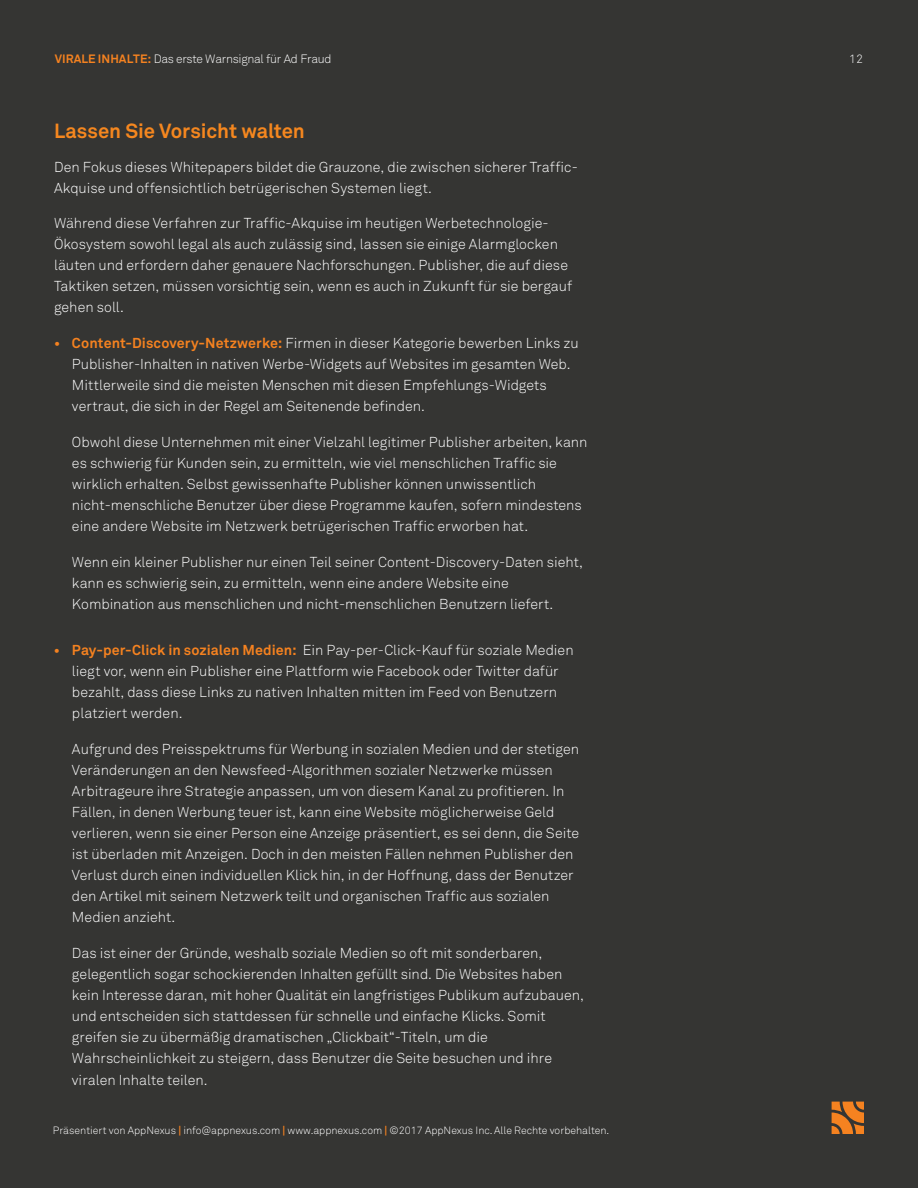
<style>
.page{position:relative;width:918px;height:1188px;background:#353533}
.page>*{position:absolute;margin:0;border:0;box-sizing:border-box;transform-origin:0 0}
.t1{font:700 20.25px "Akkurat Std";letter-spacing:-.005em;color:#f5871f}
.t2{font:300 14.25px/21px "Akkurat Std";color:#fff}
.t3{font:300 12px "Akkurat Std";letter-spacing:-.025em;color:#fff}
.t4{font:300 10.5px "Akkurat Std";color:#fff}
.s1{font-weight:700;color:#f58220}
</style>
<div class="page">
<svg style="left:832px;top:1102px;width:32px;height:32px"></svg>
<p class="t3" style="left:55px;top:52px;width:278px"><span class="s1">VIRALE INHALTE:</span> Das erste Warnsignal für Ad Fraud</p>
<h1 class="t1" style="left:54px;top:118px;width:252px">Lassen Sie Vorsicht walten</h1>
<p class="t2" style="left:54px;top:157px;width:525px">Den Fokus dieses Whitepapers bildet die Grauzone, die zwischen sicherer Traffic-<br>Akquise und offensichtlich betrügerischen Systemen liegt.</p>
<p class="t2" style="left:54px;top:212px;width:520px">Während diese Verfahren zur Traffic-Akquise im heutigen Werbetechnologie-Ökosystem sowohl legal als auch zulässig sind, lassen sie einige Alarmglocken läuten und erfordern daher genauere Nachforschungen. Publisher, die auf diese Taktiken setzen, müssen vorsichtig sein, wenn es auch in Zukunft für sie bergauf gehen soll.</p>
<p class="t2" style="left:72px;top:332px;width:508px;text-indent:-18px"><span class="s1">• Content-Discovery-Netzwerke:</span> Firmen in dieser Kategorie bewerben Links zu Publisher-Inhalten in nativen Werbe-Widgets auf Websites im gesamten Web.<br>Mittlerweile sind die meisten Menschen mit diesen Empfehlungs-Widgets vertraut, die sich in der Regel am Seitenende befinden.</p>
<p class="t2" style="left:72px;top:431px;width:517px">Obwohl diese Unternehmen mit einer Vielzahl legitimer Publisher arbeiten, kann es schwierig für Kunden sein, zu ermitteln, wie viel menschlichen Traffic sie wirklich erhalten. Selbst gewissenhafte Publisher können unwissentlich nicht-menschliche Benutzer über diese Programme kaufen, sofern mindestens eine andere Website im Netzwerk betrügerischen Traffic erworben hat.</p>
<p class="t2" style="left:72px;top:551px;width:513px">Wenn ein kleiner Publisher nur einen Teil seiner Content-Discovery-Daten sieht, kann es schwierig sein, zu ermitteln, wenn eine andere Website eine<br>Kombination aus menschlichen und nicht-menschlichen Benutzern liefert.</p>
<p class="t2" style="left:72px;top:640px;width:503px;text-indent:-18px"><span class="s1">• Pay-per-Click in sozialen Medien:</span> Ein Pay-per-Click-Kauf für soziale Medien liegt vor, wenn ein Publisher eine Plattform wie Facebook oder Twitter dafür bezahlt, dass diese Links zu nativen Inhalten mitten im Feed von Benutzern platziert werden.</p>
<p class="t2" style="left:72px;top:739px;width:509px">Aufgrund des Preisspektrums für Werbung in sozialen Medien und der stetigen Veränderungen an den Newsfeed-Algorithmen sozialer Netzwerke müssen Arbitrageure ihre Strategie anpassen, um von diesem Kanal zu profitieren. In Fällen, in denen Werbung teuer ist, kann eine Website möglicherweise Geld verlieren, wenn sie einer Person eine Anzeige präsentiert, es sei denn, die Seite ist überladen mit Anzeigen. Doch in den meisten Fällen nehmen Publisher den Verlust durch einen individuellen Klick hin, in der Hoffnung, dass der Benutzer den Artikel mit seinem Netzwerk teilt und organischen Traffic aus sozialen Medien anzieht.</p>
<p class="t2" style="left:72px;top:943px;width:514px">Das ist einer der Gründe, weshalb soziale Medien so oft mit sonderbaren, gelegentlich sogar schockierenden Inhalten gefüllt sind. Die Websites haben kein Interesse daran, mit hoher Qualität ein langfristiges Publikum aufzubauen, und entscheiden sich stattdessen für schnelle und einfache Klicks. Somit greifen sie zu übermäßig dramatischen „Clickbait“-Titeln, um die Wahrscheinlichkeit zu steigern, dass Benutzer die Seite besuchen und ihre viralen Inhalte teilen.</p>
<p class="t4" style="left:53px;top:1124px;width:558px">Präsentiert von AppNexus <span class="s1">|</span> info@appnexus.com <span class="s1">|</span> www.appnexus.com <span class="s1">|</span> ©2017 AppNexus Inc. Alle Rechte vorbehalten.</p>
<p class="t3" style="left:849px;top:52px;width:15px">12</p>
</div>
